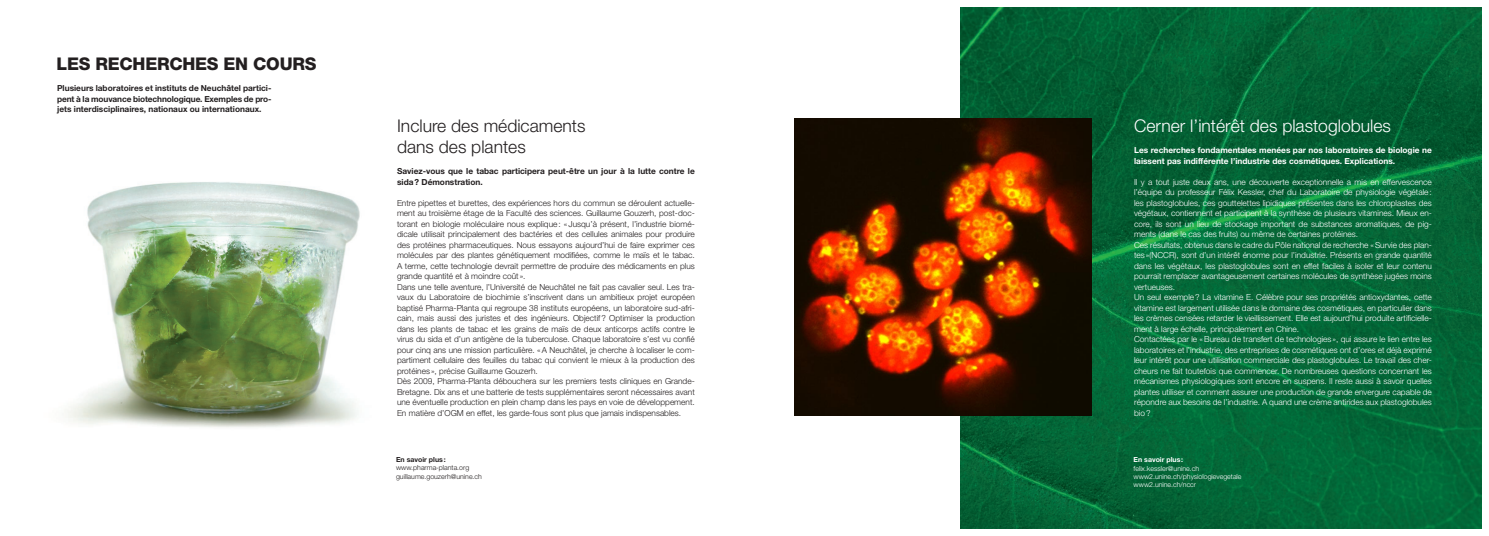
<style>
.page{position:relative;width:1489px;height:536px;background:#fff}
.page>*{position:absolute;margin:0;border:0;box-sizing:border-box;transform-origin:0 0}
.t1{font:300 17.5px/21px "Helvetica Neue";color:#231f20}
.t2{font:300 17.5px "Helvetica Neue";color:#fff}
.t3{font:800 17.5px "Helvetica Neue";letter-spacing:-.015em;color:#231f20}
.t4{font:300 8.31px/10.5px "Helvetica Neue";color:#fff}
.t5{font:300 8.31px/10.5px "Helvetica Neue";color:#231f20}
.t6{font:700 8.31px/10.5px "Helvetica Neue";color:#231f20;text-align:justify}
.t7{font:700 8.31px/10.5px "Helvetica Neue";color:#fff}
.t8{font:300 7px/8.4px "Helvetica Neue";color:#fff}
.t9{font:300 7px/8.4px "Helvetica Neue";color:#231f20}
.t10{font:700 7px "Helvetica Neue";color:#231f20}
.t11{font:700 7px "Helvetica Neue";color:#fff}
</style>
<div class="page">
<img style="left:67px;top:182px;width:293px;height:246px">
<img style="left:960px;top:7px;width:521px;height:521px">
<img style="left:794px;top:118px;width:297px;height:298px">
<h1 class="t3" style="left:57px;top:54px;width:261px">LES RECHERCHES EN COURS</h1>
<p class="t6" style="left:57px;top:83px;width:216px">Plusieurs laboratoires et instituts de Neuchâtel partici&shy;pent à la mouvance biotechnologique. Exemples de pro&shy;jets interdisciplinaires, nationaux ou internationaux.</p>
<h1 class="t1" style="left:397px;top:115px;width:190px">Inclure des médicaments dans des plantes</h1>
<p class="t6" style="left:397px;top:166px;width:299px">Saviez-vous que le tabac participera peut-être un jour à la lutte contre le sida? Démonstration.</p>
<p class="t5" style="left:397px;top:197px;width:299px">Entre pipettes et burettes, des expériences hors du commun se déroulent actuelle&shy;ment au troisième étage de la Faculté des sciences. Guillaume Gouzerh, post-doc&shy;torant en biologie moléculaire nous explique: «Jusqu’à présent, l’industrie biomé&shy;dicale utilisait principalement des bactéries et des cellules animales pour produire des protéines pharmaceutiques. Nous essayons aujourd’hui de faire exprimer ces molécules par des plantes génétiquement modifiées, comme le maïs et le tabac.<br>A terme, cette technologie devrait permettre de produire des médicaments en plus grande quantité et à moindre coût ».<br>Dans une telle aventure, l’Université de Neuchâtel ne fait pas cavalier seul. Les tra&shy;vaux du Laboratoire de biochimie s’inscrivent dans un ambitieux projet européen baptisé Pharma-Planta qui regroupe 38 instituts européens, un laboratoire sud-afri&shy;cain, mais aussi des juristes et des ingénieurs. Objectif? Optimiser la production dans les plants de tabac et les grains de maïs de deux anticorps actifs contre le virus du sida et d’un antigène de la tuberculose. Chaque laboratoire s’est vu confié pour cinq ans une mission particulière. «A Neuchâtel, je cherche à localiser le com&shy;partiment cellulaire des feuilles du tabac qui convient le mieux à la production des protéines », précise Guillaume Gouzerh.<br>Dès 2009, Pharma-Planta débouchera sur les premiers tests cliniques en Grande-Bretagne. Dix ans et une batterie de tests supplémentaires seront nécessaires avant une éventuelle production en plein champ dans les pays en voie de développement.<br>En matière d’OGM en effet, les garde-fous sont plus que jamais indispensables.</p>
<p class="t10" style="left:396px;top:455px;width:51px">En savoir plus:</p>
<p class="t9" style="left:396px;top:463px;width:87px">www.pharma-planta.org guillaume.gouzerh@unine.ch</p>
<h1 class="t2" style="left:1134px;top:115px;width:258px">Cerner l’intérêt des plastoglobules</h1>
<p class="t7" style="left:1134px;top:145px;width:299px">Les recherches fondamentales menées par nos laboratoires de biologie ne laissent pas indifférente l’industrie des cosmétiques. Explications.</p>
<p class="t4" style="left:1134px;top:176px;width:299px">Il y a tout juste deux ans, une découverte exceptionnelle a mis en effervescence l’équipe du professeur Félix Kessler, chef du Laboratoire de physiologie végétale: les plastoglobules, ces gouttelettes lipidiques présentes dans les chloroplastes des végétaux, contiennent et participent à la synthèse de plusieurs vitamines. Mieux en&shy;core, ils sont un lieu de stockage important de substances aromatiques, de pig&shy;ments (dans le cas des fruits) ou même de certaines protéines.<br>Ces résultats, obtenus dans le cadre du Pôle national de recherche «Survie des plan&shy;tes »(NCCR), sont d’un intérêt énorme pour l’industrie. Présents en grande quantité dans les végétaux, les plastoglobules sont en effet faciles à isoler et leur contenu pourrait remplacer avantageusement certaines molécules de synthèse jugées moins vertueuses.<br>Un seul exemple? La vitamine E. Célèbre pour ses propriétés antioxydantes, cette vitamine est largement utilisée dans le domaine des cosmétiques, en particulier dans les crèmes censées retarder le vieillissement. Elle est aujourd’hui produite artificielle&shy;ment à large échelle, principalement en Chine.<br>Contactées par le «Bureau de transfert de technologies », qui assure le lien entre les laboratoires et l’industrie, des entreprises de cosmétiques ont d’ores et déjà exprimé leur intérêt pour une utilisation commerciale des plastoglobules. Le travail des cher&shy;cheurs ne fait toutefois que commencer. De nombreuses questions concernant les mécanismes physiologiques sont encore en suspens. Il reste aussi à savoir quelles plantes utiliser et comment assurer une production de grande envergure capable de répondre aux besoins de l’industrie. A quand une crème antirides aux plastoglobules bio?</p>
<p class="t11" style="left:1133px;top:455px;width:51px">En savoir plus:</p>
<p class="t8" style="left:1133px;top:463px;width:109px">felix.kessler@unine.ch www2.unine.ch/physiologievegetale www2.unine.ch/nccr</p>
</div>
